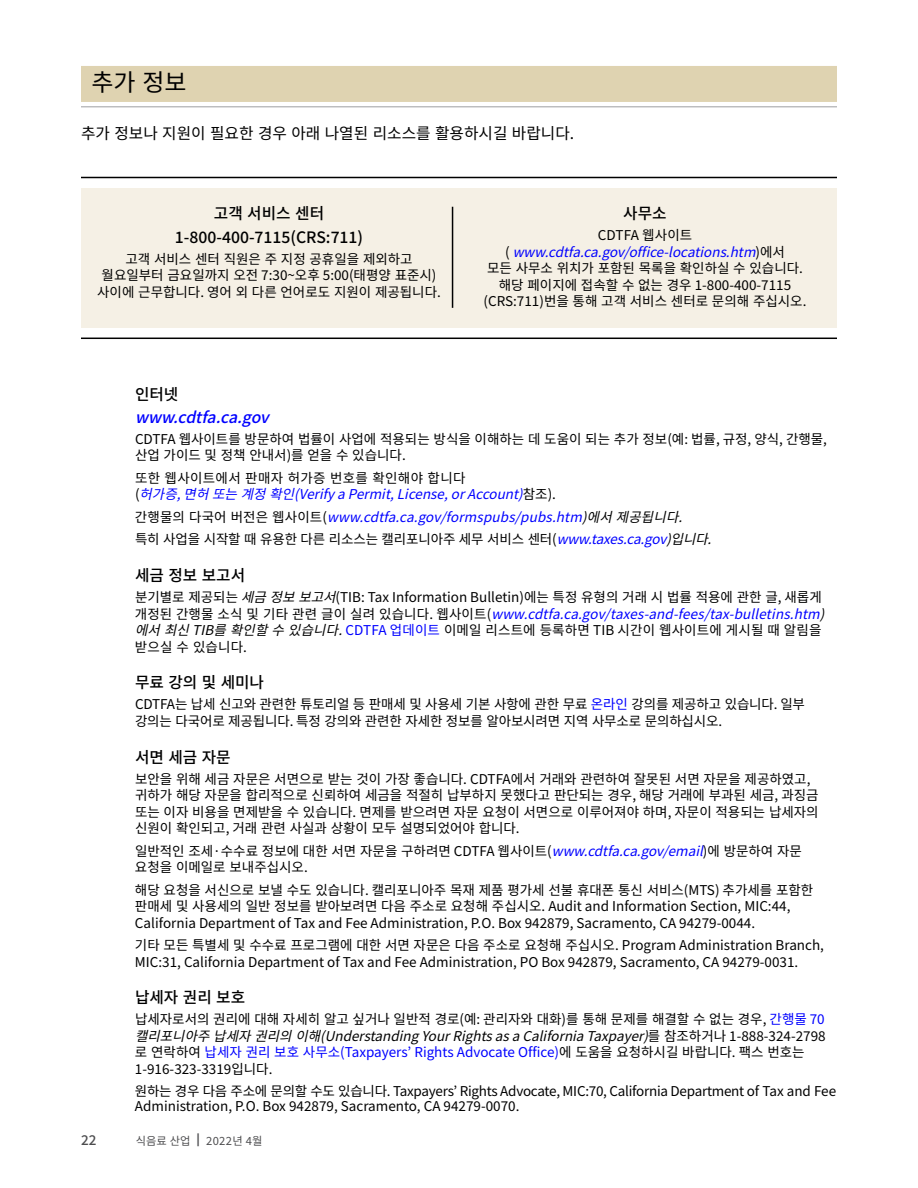
<style>
.page{position:relative;width:918px;height:1188px;background:#fff}
.page>*{position:absolute;margin:0;border:0;box-sizing:border-box;transform-origin:0 0}
.t1{font:24px "Noto Sans KR";color:#000}
.t2{font:500 15.75px "Noto Sans KR";color:#000}
.t3{font:15.75px "Noto Sans KR";color:#000}
.t4{font:italic 500 15.75px "Noto Sans KR";color:#00f}
.t5{font:13.5px/16.5px "Noto Sans KR";color:#000}
.t6{font:13.5px/15.8px "Noto Sans KR";letter-spacing:-.02em;color:#000}
.t7{font:italic 13.5px/16.5px "Noto Sans KR";color:#00f}
.t8{font:500 13.5px "Noto Sans KR";color:#4d4d4f}
.t9{font:11.25px "Noto Sans KR";letter-spacing:.025em;color:#4d4d4f}
.s1{font-style:italic;color:#00f}
.s2{font-style:normal;color:#000}
.s3{color:#000}
.s4{font-style:italic}
.s5{color:#00f}
.s6{font-weight:900}
</style>
<div class="page">
<div style="left:81px;top:66px;width:756px;height:36px;background:#dfd3b1"></div>
<hr style="left:81px;top:106px;width:756px;height:1px;background:#9d9fa2">
<div style="left:81px;top:188px;width:756px;height:139px;background:#f5f0e5"></div>
<hr style="left:452px;top:207px;width:1px;height:101px;background:#000">
<hr style="left:81px;top:177px;width:756px;height:1px;background:#000">
<hr style="left:81px;top:338px;width:756px;height:1px;background:#000">
<h2 class="t1" style="left:92px;top:69px;width:97px">추가 정보</h2>
<p class="t3" style="left:81px;top:124px;width:495px">추가 정보나 지원이 필요한 경우 아래 나열된 리소스를 활용하시길 바랍니다.</p>
<h3 class="t2" style="left:214px;top:205px;width:112px">고객 서비스 센터</h3>
<p class="t2" style="left:175px;top:228px;width:190px">1-800-400-7115(CRS:711)</p>
<p class="t5" style="left:97px;top:251px;width:345px;text-align:center">고객 서비스 센터 직원은 주 지정 공휴일을 제외하고 월요일부터 금요일까지 오전 7:30~오후 5:00(태평양 표준시) 사이에 근무합니다. 영어 외 다른 언어로도 지원이 제공됩니다.</p>
<h3 class="t2" style="left:623px;top:205px;width:45px">사무소</h3>
<p class="t5" style="left:598px;top:227px;width:96px">CDTFA 웹사이트</p>
<p class="t5" style="left:484px;top:244px;width:324px;text-align:center">( <span class="s1">www.cdtfa.ca.gov/office-locations.htm</span>) 에 서<br>모든 사무소 위치가 포함된 목록을 확인하실 수 있습니다. 해당 페이지에 접속할 수 없는 경우 1-800-400-7115 (CRS:711)번을 통해 고객 서비스 센터로 문의해 주십시오.</p>
<h3 class="t2" style="left:135px;top:385px;width:45px">인터넷</h3>
<p class="t4" style="left:135px;top:408px;width:145px">www.cdtfa.ca.gov</p>
<p class="t5" style="left:135px;top:431px;width:694px">CDTFA 웹사이트를 방문하여 법률이 사업에 적용되는 방식을 이해하는 데 도움이 되는 추가 정보(예: 법률, 규정, 양식, 간행물, 산업 가이드 및 정책 안내서)를 얻을 수 있습니다.</p>
<p class="t7" style="left:135px;top:470px;width:423px"><span class="s2">또한 웹사이트에서 판매자 허가증 번호를 확인해야 합니다<br>(</span> 허가증,면허또는계정확인(VerifyaPermit,License,orAccount)<span class="s2">참 조 ) .</span></p>
<p class="t7" style="left:135px;top:509px;width:557px"><span class="s2">간 행 물 의 다 국 어 버 전 은 웹 사 이 트 (</span> www.cdtfa.ca.gov/formspubs/pubs.htm<span class="s3">)에서제공됩니다.</span></p>
<p class="t5" style="left:135px;top:532px;width:586px">특히 사업을 시작할 때 유용한 다른 리소스는 캘리포니아주 세무 서비스 센터(<span class="s1">www.taxes.ca.gov</span><span class="s4">)입니다.</span></p>
<h3 class="t2" style="left:135px;top:567px;width:112px">세금 정보 보고서</h3>
<p class="t5" style="left:135px;top:589px;width:699px">분기별로 제공되는 <span class="s4">세금정보보고서</span>(TIB: Tax Information Bulletin)에는 특정 유형의 거래 시 법률 적용에 관한 글, 새롭게 개 정 된 간 행 물 소 식 및 기 타 관 련 글 이 실 려 있 습 니 다 . 웹 사 이 트 ( <span class="s1">www.cdtfa.ca.gov/taxes-and-fees/tax-bulletins.htm</span><span class="s4">) 에서최신TIB를확인할수있습니다.</span><span class="s5">CDTFA 업데이트</span> 이메일 리스트에 등록하면 TIB 시간이 웹사이트에 게시될 때 알림을 받으실 수 있습니다.</p>
<h3 class="t2" style="left:135px;top:674px;width:131px">무료 강의 및 세미나</h3>
<p class="t5" style="left:135px;top:697px;width:672px">CDTFA는 납세 신고와 관련한 튜토리얼 등 판매세 및 사용세 기본 사항에 관한 무료 <span class="s5">온라인</span> 강의를 제공하고 있습니다. 일부 강의는 다국어로 제공됩니다. 특정 강의와 관련한 자세한 정보를 알아보시려면 지역 사무소로 문의하십시오.</p>
<h3 class="t2" style="left:135px;top:748px;width:97px">서면 세금 자문</h3>
<p class="t5" style="left:135px;top:771px;width:685px">보안을 위해 세금 자문은 서면으로 받는 것이 가장 좋습니다. CDTFA에서 거래와 관련하여 잘못된 서면 자문을 제공하였고, 귀하가 해당 자문을 합리적으로 신뢰하여 세금을 적절히 납부하지 못했다고 판단되는 경우, 해당 거래에 부과된 세금, 과징금 또는 이자 비용을 면제받을 수 있습니다. 면제를 받으려면 자문 요청이 서면으로 이루어져야 하며, 자문이 적용되는 납세자의 신원이 확인되고, 거래 관련 사실과 상황이 모두 설명되었어야 합니다.</p>
<p class="t5" style="left:135px;top:843px;width:669px">일반적인 조세·수수료 정보에 대한 서면 자문을 구하려면 CDTFA 웹사이트(<span class="s1">www.cdtfa.ca.gov/email</span>)에 방문하여 자문 요청을 이메일로 보내주십시오.</p>
<p class="t5" style="left:135px;top:882px;width:680px">해당 요청을 서신으로 보낼 수도 있습니다. 캘리포니아주 목재 제품 평가세 선불 휴대폰 통신 서비스(MTS) 추가세를 포함한 판매세 및 사용세의 일반 정보를 받아보려면 다음 주소로 요청해 주십시오. Audit and Information Section, MIC:44,<br>California Department of Tax and Fee Administration, P.O. Box 942879, Sacramento, CA 94279-0044.</p>
<p class="t5" style="left:135px;top:937px;width:691px">기타 모든 특별세 및 수수료 프로그램에 대한 서면 자문은 다음 주소로 요청해 주십시오. Program Administration Branch,<br>MIC:31, California Department of Tax and Fee Administration, PO Box 942879, Sacramento, CA 94279-0031.</p>
<h3 class="t2" style="left:135px;top:989px;width:112px">납세자 권리 보호</h3>
<p class="t5" style="left:135px;top:1012px;width:692px">납세자로서의 권리에 대해 자세히 알고 싶거나 일반적 경로(예: 관리자와 대화)를 통해 문제를 해결할 수 없는 경우, <span class="s5">간행물 70 </span><span class="s4">캘리포니아주납세자권리의이해(UnderstandingYourRightsasaCaliforniaTaxpayer)</span>를 참 조 하 거 나 1 - 8 8 8 - 3 2 4 - 2 7 9 8 로 연락하여 <span class="s5">납세자 권리 보호 사무소(Taxpayers’ Rights Advocate Office)</span>에 도움을 요청하시길 바랍니다. 팩스 번호는 1-916-323-3319입니다.</p>
<p class="t6" style="left:135px;top:1083px;width:703px">원하는 경우 다음 주소에 문의할 수도 있습니다. Taxpayers’ Rights Advocate, MIC:70, California Department of Tax and Fee<br>Administration, P.O. Box 942879, Sacramento, CA 94279-0070.</p>
<p class="t8" style="left:81px;top:1132px;width:17px">22</p>
<p class="t9" style="left:136px;top:1134px;width:128px">식음료 산업 <span class="s6">|</span> 2022년 4월</p>
</div>
